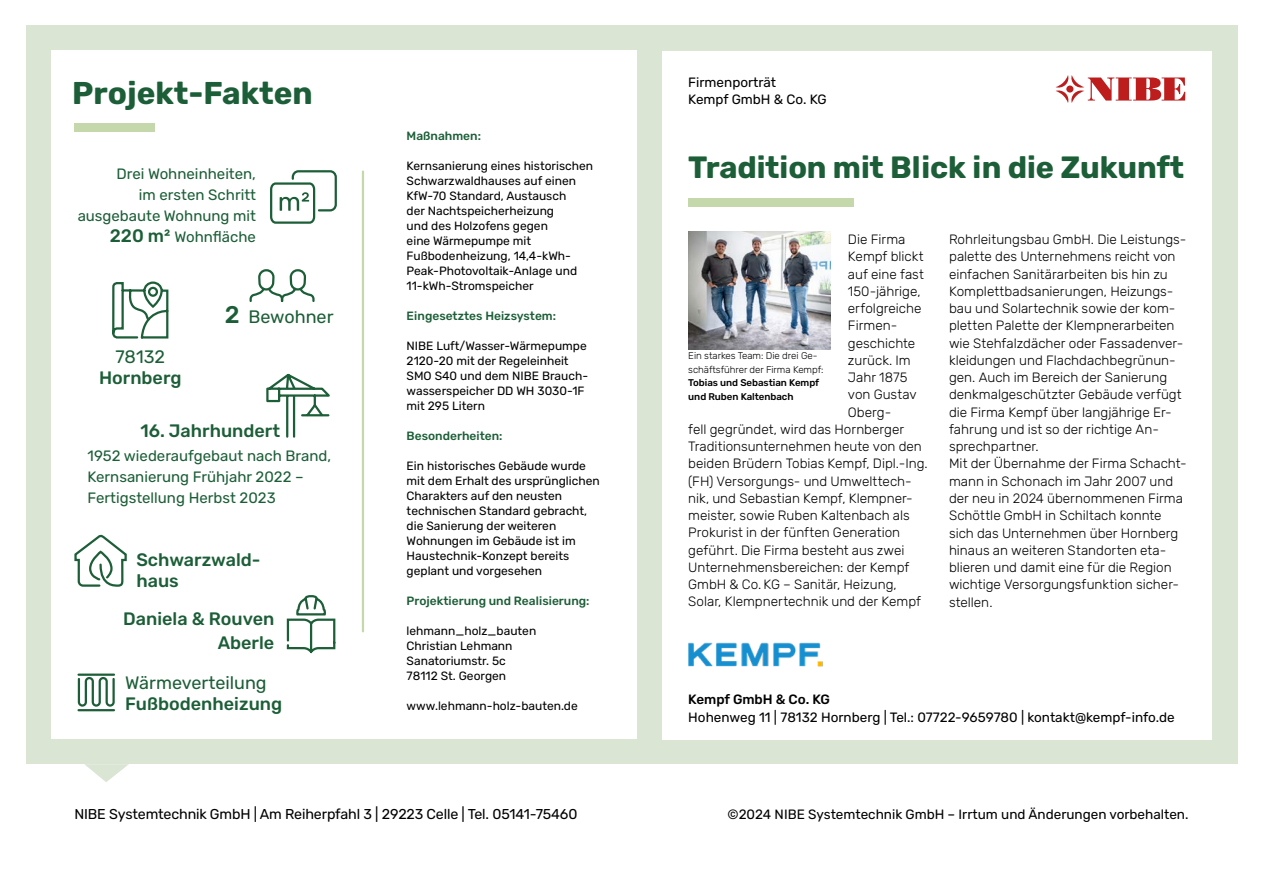
<style>
.page{position:relative;width:1263px;height:893px;background:#fff}
.page>*{position:absolute;margin:0;border:0;box-sizing:border-box;transform-origin:0 0}
.t1{font:700 31.5px "Rubik";color:#1c5e37}
.t2{font:700 30.75px "Rubik";letter-spacing:-.005em;color:#1c5e37}
.t3{font:500 18px/24px "Rubik";color:#1c5e37;text-align:right}
.t4{font:18px "Rubik";color:#1c5e37}
.t5{font:15px/21px "Rubik";color:#1c5e37;text-align:right}
.t6{font:14.25px "Rubik";letter-spacing:-.01em;color:#000}
.t7{font:300 13.5px/17.2px "Rubik";color:#000}
.t8{font:13.5px/17.2px "Rubik";color:#000}
.t9{font:500 13.5px "Rubik";color:#000}
.t10{font:12px/15px "Rubik";color:#000}
.t11{font:500 12px "Rubik";color:#1c5e37}
.t12{font:300 9.75px/13.5px "Rubik";letter-spacing:-.005em;color:#000}
.t13{font:500 9.75px/13.5px "Rubik";letter-spacing:-.005em;color:#000}
.s1{font-weight:500;font-size:18px}
.s2{font-weight:500;font-size:24px}
</style>
<div class="page">
<div style="left:26px;top:26px;width:1211px;height:738px;background:#dae5d4"></div>
<div style="left:663px;top:51px;width:549px;height:689px;background:#fff"></div>
<div style="left:51px;top:50px;width:585px;height:689px;background:#fff"></div>
<div style="left:74px;top:124px;width:81px;height:8px;background:#c4d8ab"></div>
<hr style="left:362px;top:172px;width:2px;height:459px;background:#c4d8ab">
<svg style="left:286px;top:595px;width:50px;height:59px"></svg>
<img style="left:688px;top:231px;width:143px;height:118px">
<div style="left:688px;top:199px;width:166px;height:8px;background:#c4d8ab"></div>
<img style="left:688px;top:642px;width:135px;height:25px">
<svg style="left:266px;top:373px;width:64px;height:65px"></svg>
<svg style="left:74px;top:536px;width:53px;height:51px"></svg>
<svg style="left:249px;top:269px;width:66px;height:33px"></svg>
<svg style="left:112px;top:281px;width:57px;height:58px"></svg>
<svg style="left:77px;top:673px;width:52px;height:109px"></svg>
<svg style="left:270px;top:170px;width:67px;height:54px"></svg>
<svg style="left:1055px;top:75px;width:130px;height:28px"></svg>
<h1 class="t1" style="left:72px;top:75px;width:242px">Projekt-Fakten</h1>
<p class="t5" style="left:78px;top:163px;width:180px">Drei Wohneinheiten,<br>im ersten Schritt ausgebaute Wohnung mit<br><span class="s1">220 m²</span> Wohnfläche</p>
<h3 class="t4" style="left:115px;top:347px;width:51px">78132</h3>
<h3 class="t3" style="left:99px;top:367px;width:84px">Hornberg</h3>
<h3 class="t4" style="left:225px;top:306px;width:110px"><span class="s2">2</span> Bewohner</h3>
<h3 class="t3" style="left:140px;top:419px;width:141px">16. Jahrhundert</h3>
<p class="t5" style="left:88px;top:446px;width:245px;text-align:left">1952 wiederaufgebaut nach Brand,<br>Kernsanierung Frühjahr 2022 –<br>Fertigstellung Herbst 2023</p>
<h3 class="t3" style="left:136px;top:550px;width:126px;line-height:21px;text-align:left">Schwarzwald&shy;haus</h3>
<h3 class="t3" style="left:123px;top:607px;width:153px">Daniela &amp; Rouven<br>Aberle</h3>
<h3 class="t4" style="left:125px;top:672px;width:143px">Wärmeverteilung</h3>
<h3 class="t3" style="left:125px;top:692px;width:158px">Fußbodenheizung</h3>
<p class="t11" style="left:407px;top:129px;width:76px">Maßnahmen:</p>
<p class="t10" style="left:407px;top:158px;width:188px">Kernsanierung eines historischen<br>Schwarzwaldhauses auf einen<br>KfW-70 Standard, Austausch<br>der Nachtspeicherheizung<br>und des Holzofens gegen<br>eine Wärmepumpe mit<br>Fußbodenheizung, 14,4-kWh-<br>Peak-Photovoltaik-Anlage und<br>11-kWh-Stromspeicher</p>
<p class="t11" style="left:407px;top:309px;width:151px">Eingesetztes Heizsystem:</p>
<p class="t10" style="left:407px;top:338px;width:183px">NIBE Luft/Wasser-Wärmepumpe<br>2120-20 mit der Regeleinheit<br>SMO S40 und dem NIBE Brauch&shy;wasserspeicher DD WH 3030-1F mit 295 Litern</p>
<p class="t11" style="left:407px;top:429px;width:97px">Besonderheiten:</p>
<p class="t10" style="left:407px;top:458px;width:195px">Ein historisches Gebäude wurde mit dem Erhalt des ursprünglichen<br>Charakters auf den neusten technischen Standard gebracht, die Sanierung der weiteren<br>Wohnungen im Gebäude ist im<br>Haustechnik-Konzept bereits geplant und vorgesehen</p>
<p class="t11" style="left:407px;top:594px;width:184px">Projektierung und Realisierung:</p>
<p class="t10" style="left:407px;top:623px;width:131px">lehmann_holz_bauten<br>Christian Lehmann<br>Sanatoriumstr. 5c<br>78112 St. Georgen</p>
<p class="t10" style="left:407px;top:698px;width:173px">www.lehmann-holz-bauten.de</p>
<p class="t6" style="left:74px;top:806px;width:504px">NIBE Systemtechnik GmbH | Am Reiherpfahl 3 | 29223 Celle | Tel. 05141-75460</p>
<p class="t8" style="left:688px;top:74px;width:140px">Firmenporträt<br>Kempf GmbH &amp; Co. KG</p>
<h2 class="t2" style="left:688px;top:150px;width:497px">Tradition mit Blick in die Zukunft</h2>
<p class="t7" style="left:848px;top:231px;width:59px">Die Firma</p>
<p class="t7" style="left:848px;top:248px;width:77px">Kempf blickt</p>
<p class="t7" style="left:848px;top:266px;width:77px">auf eine fast</p>
<p class="t7" style="left:848px;top:283px;width:74px">150-jährige,</p>
<p class="t7" style="left:848px;top:300px;width:75px">erfolgreiche</p>
<p class="t7" style="left:848px;top:317px;width:51px">Firmen-</p>
<p class="t7" style="left:848px;top:335px;width:69px">geschichte</p>
<p class="t7" style="left:848px;top:352px;width:64px">zurück. Im</p>
<p class="t7" style="left:848px;top:369px;width:61px">Jahr 1875</p>
<p class="t7" style="left:848px;top:386px;width:70px">von Gustav</p>
<p class="t7" style="left:848px;top:404px;width:45px">Oberg-</p>
<p class="t7" style="left:688px;top:421px;width:217px">fell gegründet, wird das Hornberger</p>
<p class="t7" style="left:688px;top:438px;width:235px">Traditionsunternehmen heute von den</p>
<p class="t7" style="left:688px;top:455px;width:241px">beiden Brüdern Tobias Kempf, Dipl.-Ing.</p>
<p class="t7" style="left:688px;top:473px;width:225px">(FH) Versorgungs- und Umwelttech-</p>
<p class="t7" style="left:688px;top:490px;width:226px">nik, und Sebastian Kempf, Klempner-</p>
<p class="t7" style="left:688px;top:507px;width:223px">meister, sowie Ruben Kaltenbach als</p>
<p class="t7" style="left:688px;top:524px;width:213px">Prokurist in der fünften Generation</p>
<p class="t7" style="left:688px;top:542px;width:218px">geführt. Die Firma besteht aus zwei</p>
<p class="t7" style="left:688px;top:559px;width:223px">Unternehmensbereichen: der Kempf</p>
<p class="t7" style="left:688px;top:576px;width:210px">GmbH &amp; Co. KG – Sanitär, Heizung,</p>
<p class="t7" style="left:688px;top:593px;width:234px">Solar, Klempnertechnik und der Kempf</p>
<p class="t12" style="left:688px;top:350px;width:137px">Ein starkes Team: Die drei Ge&shy;schäftsführer der Firma Kempf:</p>
<p class="t13" style="left:688px;top:377px;width:132px">Tobias und Sebastian Kempf und Ruben Kaltenbach</p>
<p class="t7" style="left:949px;top:231px;width:239px">Rohrleitungsbau GmbH. Die Leistungs&shy;palette des Unternehmens reicht von einfachen Sanitärarbeiten bis hin zu Komplettbadsanierungen, Heizungs&shy;bau und Solartechnik sowie der kom&shy;pletten Palette der Klempnerarbeiten wie Stehfalzdächer oder Fassadenver&shy;kleidungen und Flachdachbegrünun&shy;gen. Auch im Bereich der Sanierung denkmalgeschützter Gebäude verfügt die Firma Kempf über langjährige Er&shy;fahrung und ist so der richtige An&shy;sprechpartner.<br>Mit der Übernahme der Firma Schacht&shy;mann in Schonach im Jahr 2007 und der neu in 2024 übernommenen Firma Schöttle GmbH in Schiltach konnte sich das Unternehmen über Hornberg hinaus an weiteren Standorten eta&shy;blieren und damit eine für die Region wichtige Versorgungsfunktion sicher&shy;stellen.</p>
<p class="t9" style="left:688px;top:692px;width:143px">Kempf GmbH &amp; Co. KG</p>
<p class="t8" style="left:688px;top:709px;width:488px">Hohenweg 11 | 78132 Hornberg | Tel.: 07722-9659780 | kontakt@kempf-info.de</p>
<p class="t8" style="left:727px;top:806px;width:462px">©2024 NIBE Systemtechnik GmbH – Irrtum und Änderungen vorbehalten.</p>
</div>
